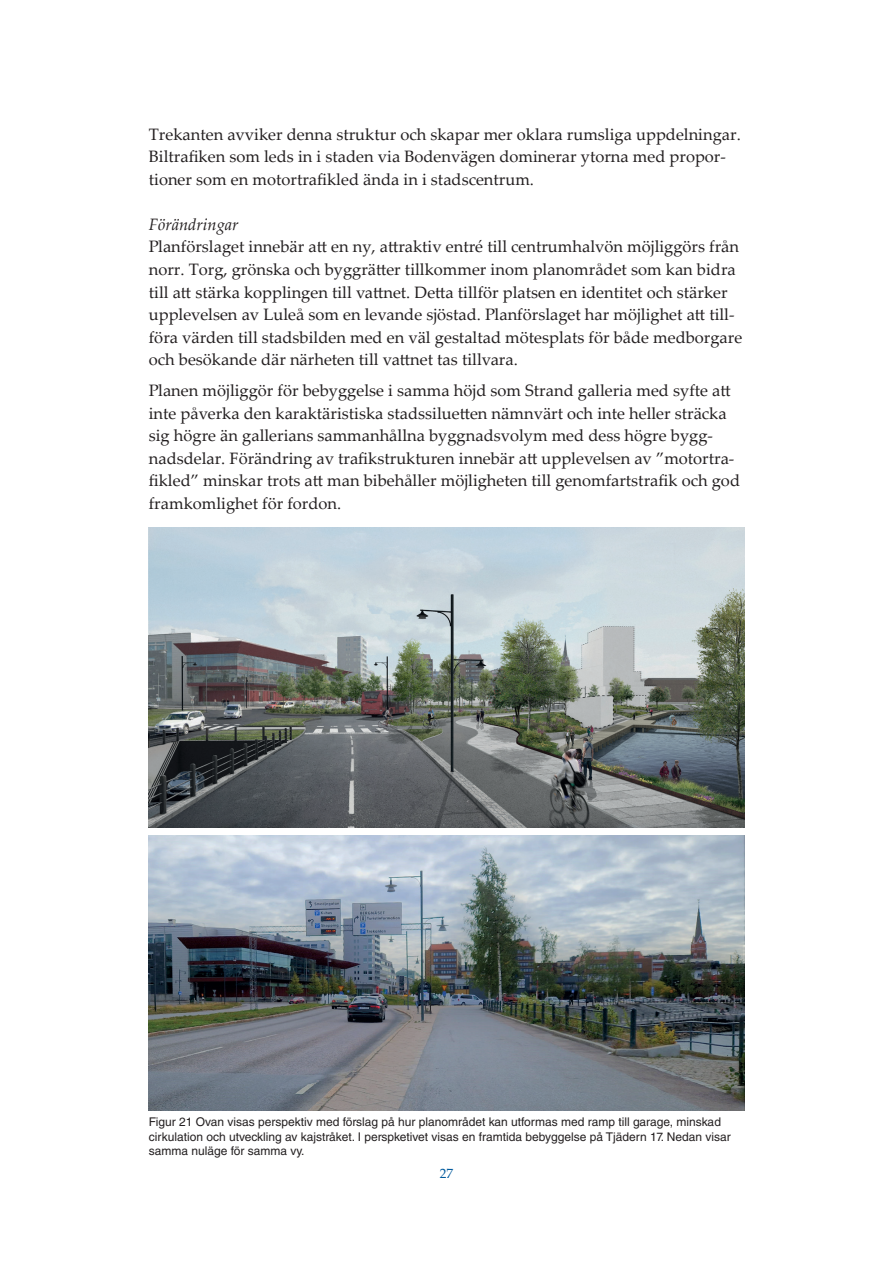
<style>
.page{position:relative;width:893px;height:1263px;background:#fff}
.page>*{position:absolute;margin:0;border:0;box-sizing:border-box;transform-origin:0 0}
.t1{font:16.5px/22.5px "Palatino Linotype";color:#231f20}
.t2{font:italic 16.5px "Palatino Linotype";color:#231f20}
.t3{font:13.5px "Palatino Linotype";color:#015a9d}
.t4{font:12px/14.4px "Helvetica LT Std";color:#231f20}
</style>
<div class="page">
<img style="left:149px;top:528px;width:595px;height:299px">
<img style="left:149px;top:835px;width:595px;height:276px">
<p class="t1" style="left:149px;top:122px;width:593px">Trekanten avviker denna struktur och skapar mer oklara rumsliga uppdelningar.<br>Biltrafiken som leds in i staden via Bodenvägen dominerar ytorna med propor&shy;tioner som en motortrafikled ända in i stadscentrum.</p>
<p class="t2" style="left:149px;top:213px;width:91px">Förändringar</p>
<p class="t1" style="left:149px;top:235px;width:595px">Planförslaget innebär att en ny, attraktiv entré till centrumhalvön möjliggörs från norr. Torg, grönska och byggrätter tillkommer inom planområdet som kan bidra till att stärka kopplingen till vattnet. Detta tillför platsen en identitet och stärker upplevelsen av Luleå som en levande sjöstad. Planförslaget har möjlighet att till&shy;föra värden till stadsbilden med en väl gestaltad mötesplats för både medborgare och besökande där närheten till vattnet tas tillvara.</p>
<p class="t1" style="left:149px;top:378px;width:593px">Planen möjliggör för bebyggelse i samma höjd som Strand galleria med syfte att inte påverka den karaktäristiska stadssiluetten nämnvärt och inte heller sträcka sig högre än gallerians sammanhållna byggnadsvolym med dess högre bygg&shy;nadsdelar. Förändring av trafikstrukturen innebär att upplevelsen av ”motortra&shy;fikled” minskar trots att man bibehåller möjligheten till genomfartstrafik och god framkomlighet för fordon.</p>
<p class="t4" style="left:149px;top:1115px;width:583px">Figur 21 Ovan visas perspektiv med förslag på hur planområdet kan utformas med ramp till garage, minskad cirkulation och utveckling av kajstråket. I perspketivet visas en framtida bebyggelse på Tjädern 17. Nedan visar samma nuläge för samma vy.</p>
<p class="t3" style="left:440px;top:1163px;width:15px">27</p>
</div>
